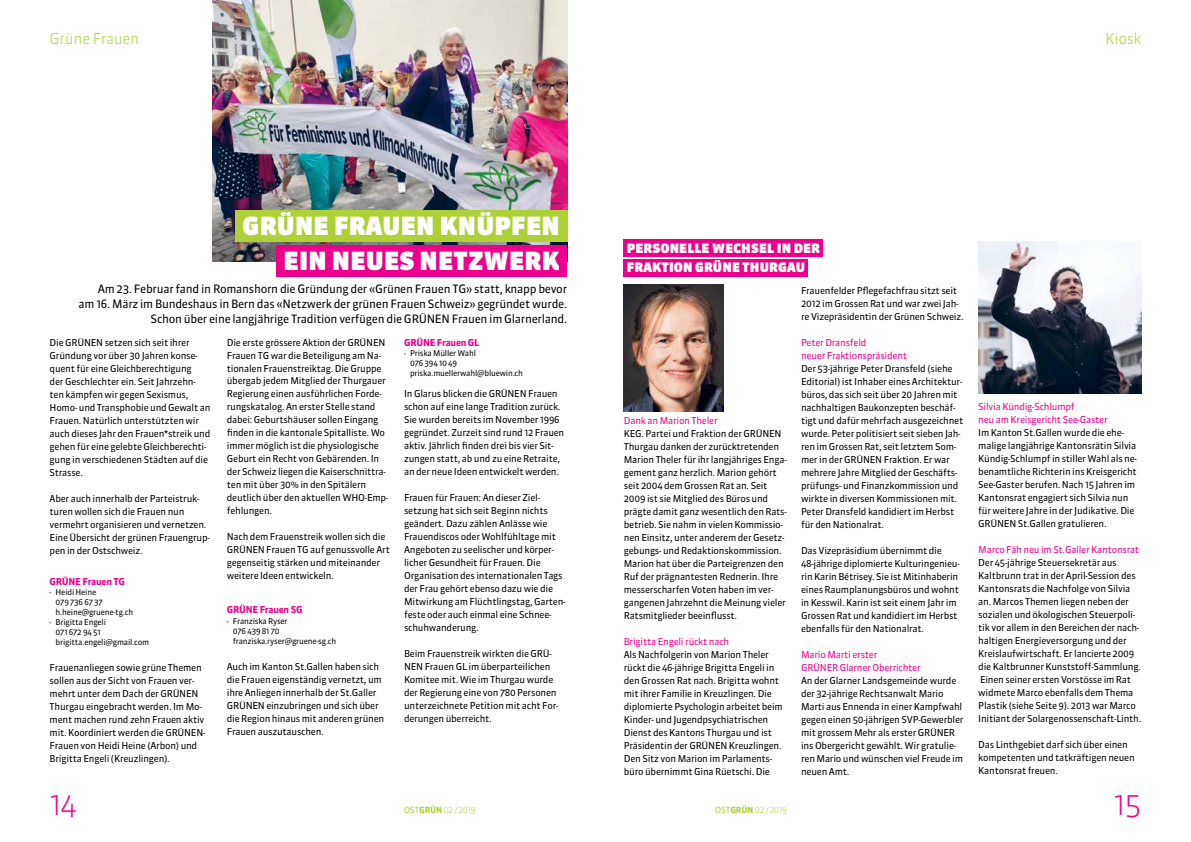
<style>
.page{position:relative;width:1191px;height:842px;background:#fff}
.page>*{position:absolute;margin:0;border:0;box-sizing:border-box;transform-origin:0 0}
.t1{font:300 30px "Sanuk OT";color:#ec008c}
.t2{font:900 25px "Sanuk OT";letter-spacing:.01em;color:#fff}
.t3{font:300 15px "Sanuk OT";letter-spacing:-.025em;color:#add136}
.t4{font:900 13px "Sanuk OT";letter-spacing:.01em;color:#fff}
.t5{font:11.5px/14.8px "Sanuk OT";letter-spacing:-.025em;color:#000;text-align:right}
.t6{font:9.5px/13px "Sanuk OT";letter-spacing:-.025em;color:#000}
.t7{font:9.5px/13px "Sanuk OT";letter-spacing:-.025em;color:#ec008c}
.t8{font:700 9.5px "Sanuk OT";letter-spacing:-.025em;color:#ec008c}
.t9{font:300 8.5px "Sanuk OT";letter-spacing:-.025em;color:#add136}
.t10{font:8px/10px "Sanuk OT";letter-spacing:-.025em;color:#000}
.s1{font-weight:400}
.s2{font-weight:700}
</style>
<div class="page">
<img style="left:213px;top:0;width:354px;height:262px">
<div style="left:276px;top:245px;width:291px;height:31px;background:#ec008c"></div>
<div style="left:235px;top:210px;width:332px;height:31px;background:#add136"></div>
<div style="left:624px;top:259px;width:184px;height:17px;background:#ec008c"></div>
<div style="left:624px;top:239px;width:199px;height:17px;background:#ec008c"></div>
<img style="left:624px;top:284px;width:99px;height:127px">
<img style="left:978px;top:241px;width:163px;height:152px">
<h3 class="t3" style="left:50px;top:29px;width:91px">Grüne Frauen</h3>
<h3 class="t3" style="left:1105px;top:29px;width:38px">Kiosk</h3>
<h2 class="t2" style="left:242px;top:210px;width:319px">GRÜNE FRAUEN KNÜPFEN</h2>
<h2 class="t2" style="left:284px;top:245px;width:278px">EIN NEUES NETZWERK</h2>
<p class="t5" style="left:79px;top:281px;width:490px">Am 23. Februar fand in Romanshorn die Gründung der «Grünen Frauen TG» statt, knapp bevor<br>am 16. März im Bundeshaus in Bern das «Netzwerk der grünen Frauen Schweiz» gegründet wurde.<br>Schon über eine langjährige Tradition verfügen die GRÜNEN Frauen im Glarnerland.</p>
<p class="t6" style="left:50px;top:336px;width:162px">Die GRÜNEN setzen sich seit ihrer Gründung vor über 30 Jahren konse&shy;quent für eine Gleichberechtigung<br>der Geschlechter ein. Seit Jahrzehn&shy;ten kämpfen wir gegen Sexismus, Homo- und Transphobie und Gewalt an Frauen. Natürlich unterstützten wir auch dieses Jahr den Frauen*streik und gehen für eine gelebte Gleichberechti&shy;gung in verschiedenen Städten auf die Strasse.</p>
<p class="t6" style="left:50px;top:492px;width:162px">Aber auch innerhalb der Parteistruk&shy;turen wollen sich die Frauen nun vermehrt organisieren und vernetzen.<br>Eine Übersicht der grünen Frauengrup&shy;pen in der Ostschweiz.</p>
<p class="t8" style="left:50px;top:575px;width:77px">GRÜNE Frauen TG</p>
<p class="t10" style="left:56px;top:587px;width:79px;text-indent:-6px">- Heidi Heine<br>079 736 67 37 h.heine@gruene-tg.ch</p>
<p class="t10" style="left:56px;top:617px;width:95px;text-indent:-6px">- Brigitta Engeli<br>071 672 94 51 brigitta.engeli@gmail.com</p>
<p class="t6" style="left:50px;top:661px;width:157px">Frauenanliegen sowie grüne Themen sollen aus der Sicht von Frauen ver&shy;mehrt unter dem Dach der GRÜNEN Thurgau eingebracht werden. Im Mo&shy;ment machen rund zehn Frauen aktiv mit. Koordiniert werden die GRÜNEN-Frauen von Heidi Heine (Arbon) und Brigitta Engeli (Kreuzlingen).</p>
<p class="t6" style="left:227px;top:336px;width:163px">Die erste grössere Aktion der GRÜNEN Frauen TG war die Beteiligung am Na&shy;tionalen Frauenstreiktag. Die Gruppe übergab jedem Mitglied der Thurgauer Regierung einen ausführlichen Forde&shy;rungskatalog. An erster Stelle stand dabei: Geburtshäuser sollen Eingang finden in die kantonale Spitalliste. Wo immer möglich ist die physiologische Geburt ein Recht von Gebärenden. In der Schweiz liegen die Kaiserschnittra&shy;ten mit über 30% in den Spitälern deutlich über den aktuellen WHO-Emp&shy;fehlungen.</p>
<p class="t6" style="left:227px;top:530px;width:164px">Nach dem Frauenstreik wollen sich die GRÜNEN Frauen TG auf genussvolle Art gegenseitig stärken und miteinander weitere Ideen entwickeln.</p>
<p class="t8" style="left:227px;top:604px;width:77px">GRÜNE Frauen SG</p>
<p class="t10" style="left:233px;top:616px;width:105px;text-indent:-6px">- Franziska Ryser<br>076 439 81 70 franziska.ryser@gruene-sg.ch</p>
<p class="t6" style="left:227px;top:660px;width:159px">Auch im Kanton St.Gallen haben sich die Frauen eigenständig vernetzt, um ihre Anliegen innerhalb der St.Galler GRÜNEN einzubringen und sich über die Region hinaus mit anderen grünen Frauen auszutauschen.</p>
<p class="t8" style="left:404px;top:336px;width:77px">GRÜNE Frauen GL</p>
<p class="t10" style="left:410px;top:348px;width:114px;text-indent:-6px">- Priska Müller Wahl<br>076 394 10 49 priska.muellerwahl@bluewin.ch</p>
<p class="t6" style="left:404px;top:387px;width:162px">In Glarus blicken die GRÜNEN Frauen schon auf eine lange Tradition zurück.<br>Sie wurden bereits im November 1996 gegründet. Zurzeit sind rund 12 Frauen aktiv. Jährlich finden drei bis vier Sit&shy;zungen statt, ab und zu eine Retraite, an der neue Ideen entwickelt werden.</p>
<p class="t6" style="left:404px;top:491px;width:163px">Frauen für Frauen: An dieser Ziel&shy;setzung hat sich seit Beginn nichts geändert. Dazu zählen Anlässe wie Frauendiscos oder Wohlfühltage mit Angeboten zu seelischer und körper&shy;licher Gesundheit für Frauen. Die Organisation des internationalen Tags der Frau gehört ebenso dazu wie die Mitwirkung am Flüchtlingstag, Garten&shy;feste oder auch einmal eine Schnee&shy;schuhwanderung.</p>
<p class="t6" style="left:404px;top:647px;width:156px">Beim Frauenstreik wirkten die GRÜ-NEN Frauen GL im überparteilichen Komitee mit. Wie im Thurgau wurde der Regierung eine von 780 Personen unterzeichnete Petition mit acht For&shy;derungen überreicht.</p>
<h3 class="t4" style="left:627px;top:240px;width:195px">PERSONELLE WECHSEL IN DER</h3>
<h3 class="t4" style="left:627px;top:260px;width:180px">FRAKTION GRÜNE THURGAU</h3>
<p class="t7" style="left:624px;top:414px;width:95px">Dank an Marion Theler</p>
<p class="t6" style="left:624px;top:427px;width:164px">KEG. Partei und Fraktion der GRÜNEN Thurgau danken der zurücktretenden Marion Theler für ihr langjähriges Enga&shy;gement ganz herzlich. Marion gehört seit 2004 dem Grossen Rat an. Seit 2009 ist sie Mitglied des Büros und prägte damit ganz wesentlich den Rats&shy;betrieb. Sie nahm in vielen Kommissio&shy;nen Einsitz, unter anderem der Gesetz&shy;gebungs- und Redaktionskommission.<br>Marion hat über die Parteigrenzen den Ruf der prägnantesten Rednerin. Ihre messerscharfen Voten haben im ver&shy;gangenen Jahrzehnt die Meinung vieler Ratsmitglieder beeinflusst.</p>
<p class="t7" style="left:624px;top:635px;width:107px">Brigitta Engeli rückt nach</p>
<p class="t6" style="left:624px;top:648px;width:160px">Als Nachfolgerin von Marion Theler rückt die 46-jährige Brigitta Engeli in den Grossen Rat nach. Brigitta wohnt mit ihrer Familie in Kreuzlingen. Die diplomierte Psychologin arbeitet beim Kinder- und Jugendpsychiatrischen Dienst des Kantons Thurgau und ist Präsidentin der GRÜNEN Kreuzlingen.<br>Den Sitz von Marion im Parlaments&shy;büro übernimmt Gina Rüetschi. Die</p>
<p class="t6" style="left:801px;top:284px;width:164px">Frauenfelder Pflegefachfrau sitzt seit<br>2012 im Grossen Rat und war zwei Jah&shy;re Vizepräsidentin der Grünen Schweiz.</p>
<p class="t7" style="left:801px;top:336px;width:107px">Peter Dransfeld<br>neuer Fraktionspräsident</p>
<p class="t6" style="left:801px;top:362px;width:164px">Der 53-jährige Peter Dransfeld (siehe Editorial) ist Inhaber eines Architektur&shy;büros, das sich seit über 20 Jahren mit nachhaltigen Baukonzepten beschäf&shy;tigt und dafür mehrfach ausgezeichnet wurde. Peter politisiert seit sieben Jah&shy;ren im Grossen Rat, seit letztem Som&shy;mer in der GRÜNEN Fraktion. Er war mehrere Jahre Mitglied der Geschäfts&shy;prüfungs- und Finanzkommission und wirkte in diversen Kommissionen mit.<br>Peter Dransfeld kandidiert im Herbst für den Nationalrat.</p>
<p class="t6" style="left:801px;top:544px;width:160px">Das Vizepräsidium übernimmt die 48-jährige diplomierte Kulturingenieu&shy;rin Karin Bétrisey. Sie ist Mitinhaberin eines Raumplanungsbüros und wohnt in Kesswil. Karin ist seit einem Jahr im Grossen Rat und kandidiert im Herbst ebenfalls für den Nationalrat.</p>
<p class="t7" style="left:801px;top:648px;width:121px">Mario Marti erster<br>GRÜNER Glarner Oberrichter</p>
<p class="t6" style="left:801px;top:674px;width:164px">An der Glarner Landsgemeinde wurde der 32-jährige Rechtsanwalt Mario Marti aus Ennenda in einer Kampfwahl gegen einen 50-jährigen SVP-Gewerbler mit grossem Mehr als erster GRÜNER ins Obergericht gewählt. Wir gratulie&shy;ren Mario und wünschen viel Freude im neuen Amt.</p>
<p class="t7" style="left:978px;top:400px;width:131px">Silvia Kündig-Schlumpf<br>neu am Kreisgericht See-Gaster</p>
<p class="t6" style="left:978px;top:426px;width:160px">Im Kanton St.Gallen wurde die ehe&shy;malige langjährige Kantonsrätin Silvia Kündig-Schlumpf in stiller Wahl als ne&shy;benamtliche Richterin ins Kreisgericht See-Gaster berufen. Nach 15 Jahren im Kantonsrat engagiert sich Silvia nun für weitere Jahre in der Judikative. Die GRÜNEN St.Gallen gratulieren.</p>
<p class="t7" style="left:978px;top:543px;width:162px">Marco Fäh neu im St.Galler Kantonsrat</p>
<p class="t6" style="left:978px;top:556px;width:165px">Der 45-jährige Steuersekretär aus Kaltbrunn trat in der April-Session des Kantonsrats die Nachfolge von Silvia an. Marcos Themen liegen neben der sozialen und ökologischen Steuerpoli&shy;tik vor allem in den Bereichen der nach&shy;haltigen Energieversorgung und der Kreislaufwirtschaft. Er lancierte 2009 die Kaltbrunner Kunststoff-Sammlung.<br>Einen seiner ersten Vorstösse im Rat widmete Marco ebenfalls dem Thema Plastik (siehe Seite 9). 2013 war Marco Initiant der Solargenossenschaft-Linth.</p>
<p class="t6" style="left:978px;top:738px;width:158px">Das Linthgebiet darf sich über einen kompetenten und tatkräftigen neuen<br>Kantonsrat freuen.</p>
<h1 class="t1" style="left:50px;top:786px;width:29px">14</h1>
<p class="t9" style="left:404px;top:805px;width:73px"><span class="s1">OST</span><span class="s2">GRÜN</span> 02 / 2019</p>
<p class="t9" style="left:715px;top:805px;width:73px"><span class="s1">OST</span><span class="s2">GRÜN</span> 02 / 2019</p>
<h1 class="t1" style="left:1114px;top:786px;width:29px">15</h1>
</div>
